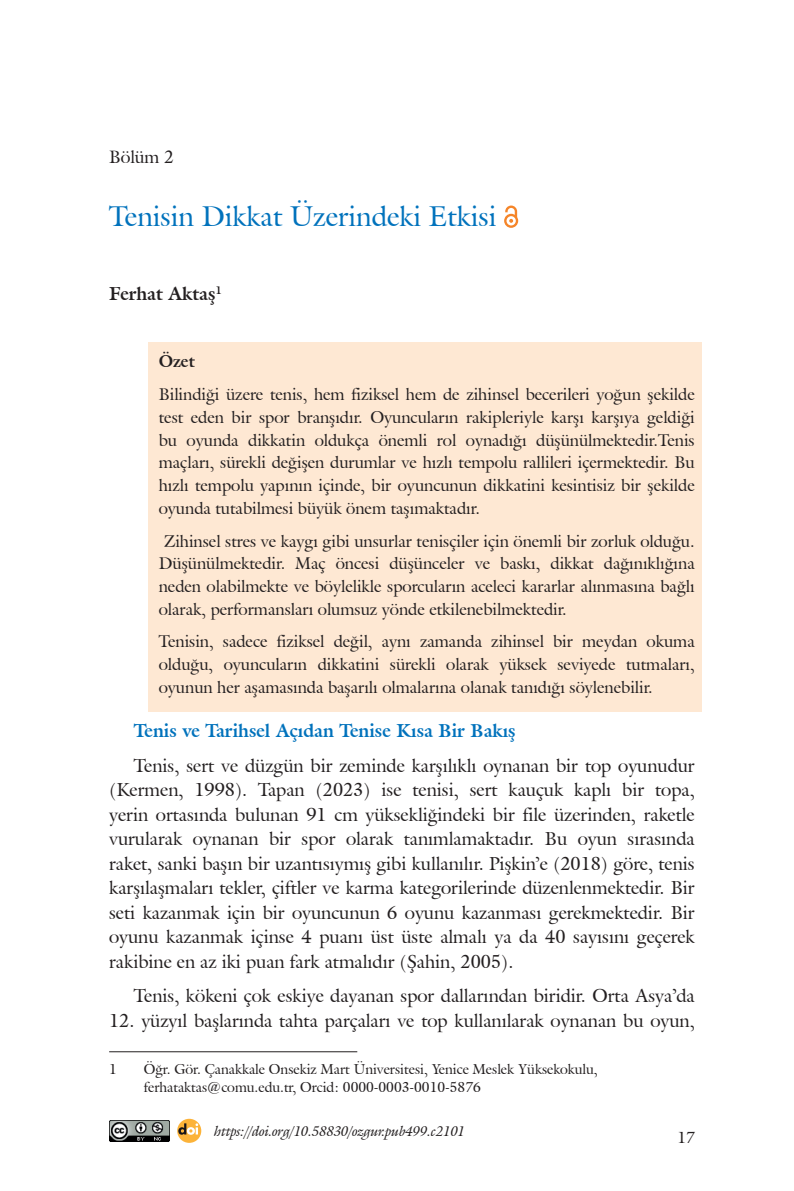
<style>
.page{position:relative;width:794px;height:1191px;background:#fff}
.page>*{position:absolute;margin:0;border:0;box-sizing:border-box;transform-origin:0 0}
.t1{font:28px "Galliard IT Cby BT";color:#0072bc}
.t2{font:18.38px/24.5px "Galliard IT Cby BT";color:#231f20;text-align:justify}
.t3{font:700 18.38px "Galliard IT Cby BT";color:#0072bc}
.t4{font:700 18.38px "Galliard IT Cby BT";color:#231f20}
.t5{font:17.5px "Galliard IT Cby BT";color:#231f20}
.t6{font:16.62px/22.8px "Galliard IT Cby BT";color:#231f20;text-align:justify}
.t7{font:700 16.62px "Galliard IT Cby BT";color:#231f20}
.t8{font:15.75px "Galliard IT Cby BT";color:#231f20}
.t9{font:14px/17.5px "Galliard IT Cby BT";color:#231f20}
.t10{font:italic 14px "Galliard IT Cby BT";color:#231f20}
</style>
<div class="page">
<div style="left:148px;top:342px;width:554px;height:370px;background:#fee8d3"></div>
<svg style="left:504px;top:205px;width:14px;height:23px"></svg>
<hr style="left:109px;top:1051px;width:248px;height:1px;background:#231f20">
<img style="left:109px;top:1120px;width:60px;height:21px">
<svg style="left:177px;top:1118px;width:24px;height:24px"></svg>
<svg style="left:178px;top:1123px;width:20px;height:11px"></svg>
<p class="t5" style="left:109px;top:145px;width:66px">Bölüm 2</p>
<h1 class="t1" style="left:109px;top:198px;width:389px">Tenisin Dikkat Üzerindeki Etkisi</h1>
<p class="t4" style="left:109px;top:282px;width:114px">Ferhat Aktaş<sup>1</sup></p>
<p class="t7" style="left:159px;top:351px;width:38px">Özet</p>
<p class="t6" style="left:159px;top:383px;width:537px">Bilindiği üzere tenis, hem fiziksel hem de zihinsel becerileri yoğun şekilde test eden bir spor branşıdır. Oyuncuların rakipleriyle karşı karşıya geldiği bu oyunda dikkatin oldukça önemli rol oynadığı düşünülmektedir.Tenis maçları, sürekli değişen durumlar ve hızlı tempolu rallileri içermektedir. Bu hızlı tempolu yapının içinde, bir oyuncunun dikkatini kesintisiz bir şekilde oyunda tutabilmesi büyük önem taşımaktadır.</p>
<p class="t6" style="left:159px;top:529px;width:537px">Zihinsel stres ve kaygı gibi unsurlar tenisçiler için önemli bir zorluk olduğu.<br>Düşünülmektedir. Maç öncesi düşünceler ve baskı, dikkat dağınıklığına neden olabilmekte ve böylelikle sporcuların aceleci kararlar alınmasına bağlı olarak, performansları olumsuz yönde etkilenebilmektedir.</p>
<p class="t6" style="left:159px;top:630px;width:537px">Tenisin, sadece fiziksel değil, aynı zamanda zihinsel bir meydan okuma olduğu, oyuncuların dikkatini sürekli olarak yüksek seviyede tutmaları, oyunun her aşamasında başarılı olmalarına olanak tanıdığı söylenebilir.</p>
<p class="t3" style="left:134px;top:719px;width:383px">Tenis ve Tarihsel Açıdan Tenise Kısa Bir Bakış</p>
<p class="t2" style="left:109px;top:753px;width:587px;text-indent:25px">Tenis, sert ve düzgün bir zeminde karşılıklı oynanan bir top oyunudur (Kermen, 1998). Tapan (2023) ise tenisi, sert kauçuk kaplı bir topa, yerin ortasında bulunan 91 cm yüksekliğindeki bir file üzerinden, raketle vurularak oynanan bir spor olarak tanımlamaktadır. Bu oyun sırasında raket, sanki başın bir uzantısıymış gibi kullanılır. Pişkin’e (2018) göre, tenis karşılaşmaları tekler, çiftler ve karma kategorilerinde düzenlenmektedir. Bir seti kazanmak için bir oyuncunun 6 oyunu kazanması gerekmektedir. Bir oyunu kazanmak içinse 4 puanı üst üste almalı ya da 40 sayısını geçerek rakibine en az iki puan fark atmalıdır (Şahin, 2005).</p>
<p class="t2" style="left:134px;top:983px;width:562px">Tenis, kökeni çok eskiye dayanan spor dallarından biridir. Orta Asya’da</p>
<p class="t2" style="left:109px;top:1008px;width:587px">12. yüzyıl başlarında tahta parçaları ve top kullanılarak oynanan bu oyun,</p>
<p class="t9" style="left:109px;top:1060px;width:9px">1</p>
<p class="t9" style="left:144px;top:1060px;width:455px">Öğr. Gör. Çanakkale Onsekiz Mart Üniversitesi, Yenice Meslek Yüksekokulu, ferhataktas@comu.edu.tr, Orcid: 0000-0003-0010-5876</p>
<p class="t10" style="left:214px;top:1121px;width:252px">https://doi.org/10.58830/ozgur.pub499.c2101</p>
<p class="t8" style="left:677px;top:1127px;width:19px">17</p>
</div>
